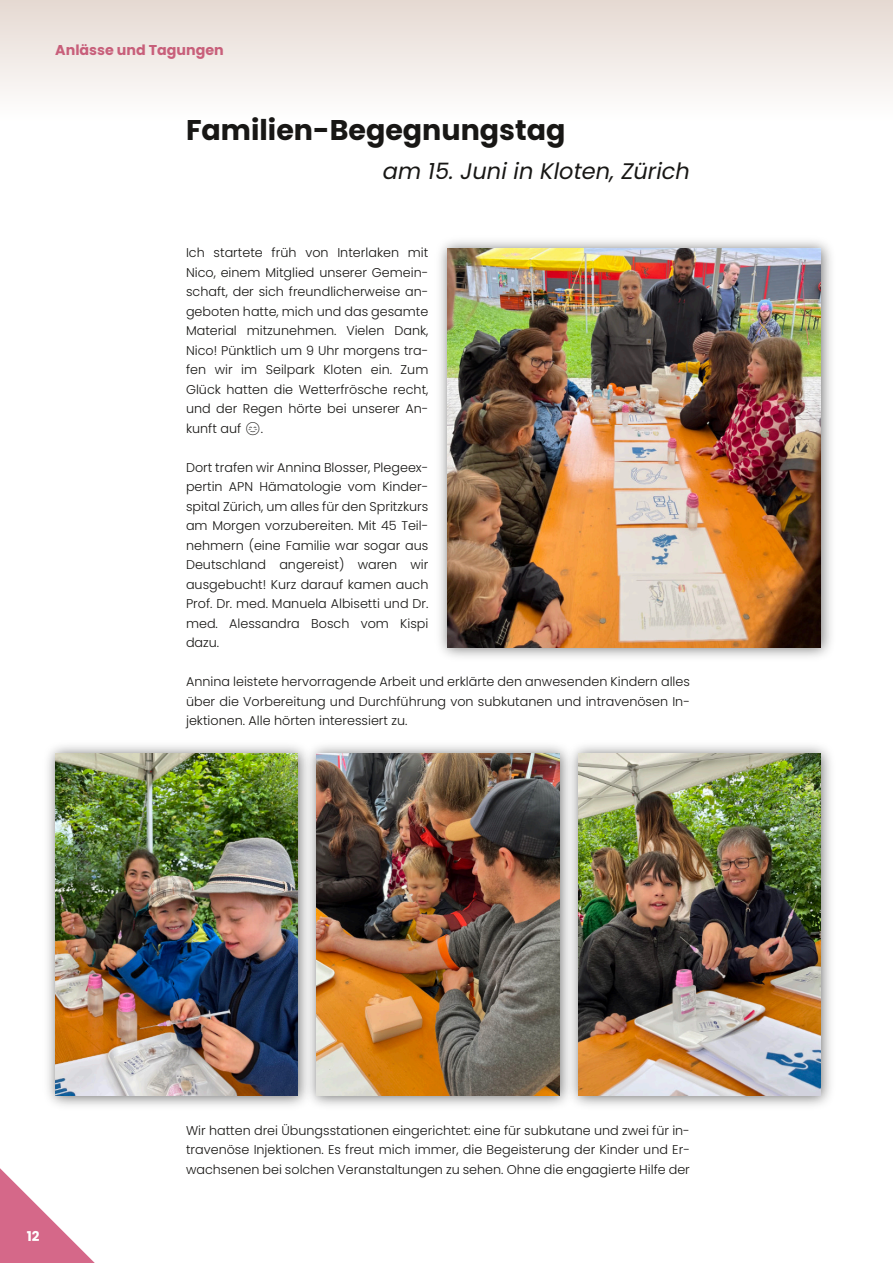
<style>
.page{position:relative;width:893px;height:1263px;background:#fff}
.page>*{position:absolute;margin:0;border:0;box-sizing:border-box;transform-origin:0 0}
.t1{font:700 28.5px "Poppins";color:#181715}
.t2{font:italic 22.5px "Poppins";color:#181715}
.t3{font:700 14.25px "Poppins";color:#d56889}
.t4{font:700 13.5px "Poppins";color:#fff}
.t5{font:300 12.75px/19.5px "Poppins";color:#181715;text-align:justify}
</style>
<div class="page">
<div style="left:0;top:0;width:893px;height:121px;background:linear-gradient(to bottom,#e5d9d1,#fff)"></div>
<svg style="left:0;top:1168px;width:95px;height:95px"></svg>
<img style="left:439px;top:240px;width:392px;height:417px">
<img style="left:448px;top:248px;width:373px;height:399px">
<img style="left:47px;top:745px;width:257px;height:361px">
<img style="left:55px;top:754px;width:243px;height:342px">
<img style="left:304px;top:745px;width:261px;height:361px">
<img style="left:317px;top:754px;width:242px;height:342px">
<img style="left:565px;top:745px;width:266px;height:361px">
<img style="left:578px;top:754px;width:243px;height:342px">
<p class="t3" style="left:55px;top:40px;width:170px">Anlässe und Tagungen</p>
<h1 class="t1" style="left:186px;top:110px;width:381px">Familien-Begegnungstag</h1>
<h2 class="t2" style="left:383px;top:155px;width:309px">am 15. Juni in Kloten, Zürich</h2>
<p class="t5" style="left:186px;top:243px;width:244px">Ich startete früh von Interlaken mit Nico, einem Mitglied unserer Gemein&shy;schaft, der sich freundlicherweise an&shy;geboten hatte, mich und das gesamte Material mitzunehmen. Vielen Dank, Nico! Pünktlich um 9 Uhr morgens tra&shy;fen wir im Seilpark Kloten ein. Zum Glück hatten die Wetterfrösche recht, und der Regen hörte bei unserer An&shy;kunft auf</p>
<p class="t5" style="left:261px;top:418px;width:4px">.</p>
<p class="t5" style="left:186px;top:457px;width:244px">Dort trafen wir Annina Blosser, Plegeex&shy;pertin APN Hämatologie vom Kinder&shy;spital Zürich, um alles für den Spritzkurs am Morgen vorzubereiten. Mit 45 Teil&shy;nehmern (eine Familie war sogar aus Deutschland angereist) waren wir ausgebucht! Kurz darauf kamen auch Prof. Dr. med. Manuela Albisetti und Dr. med. Alessandra Bosch vom Kispi dazu.</p>
<p class="t5" style="left:186px;top:672px;width:505px">Annina leistete hervorragende Arbeit und erklärte den anwesenden Kindern alles über die Vorbereitung und Durchführung von subkutanen und intravenösen In&shy;jektionen. Alle hörten interessiert zu.</p>
<p class="t4" style="left:27px;top:1227px;width:14px">12</p>
<p class="t5" style="left:186px;top:1120px;width:505px">Wir hatten drei Übungsstationen eingerichtet: eine für subkutane und zwei für in&shy;travenöse Injektionen. Es freut mich immer, die Begeisterung der Kinder und Er&shy;wachsenen bei solchen Veranstaltungen zu sehen. Ohne die engagierte Hilfe der</p>
</div>
